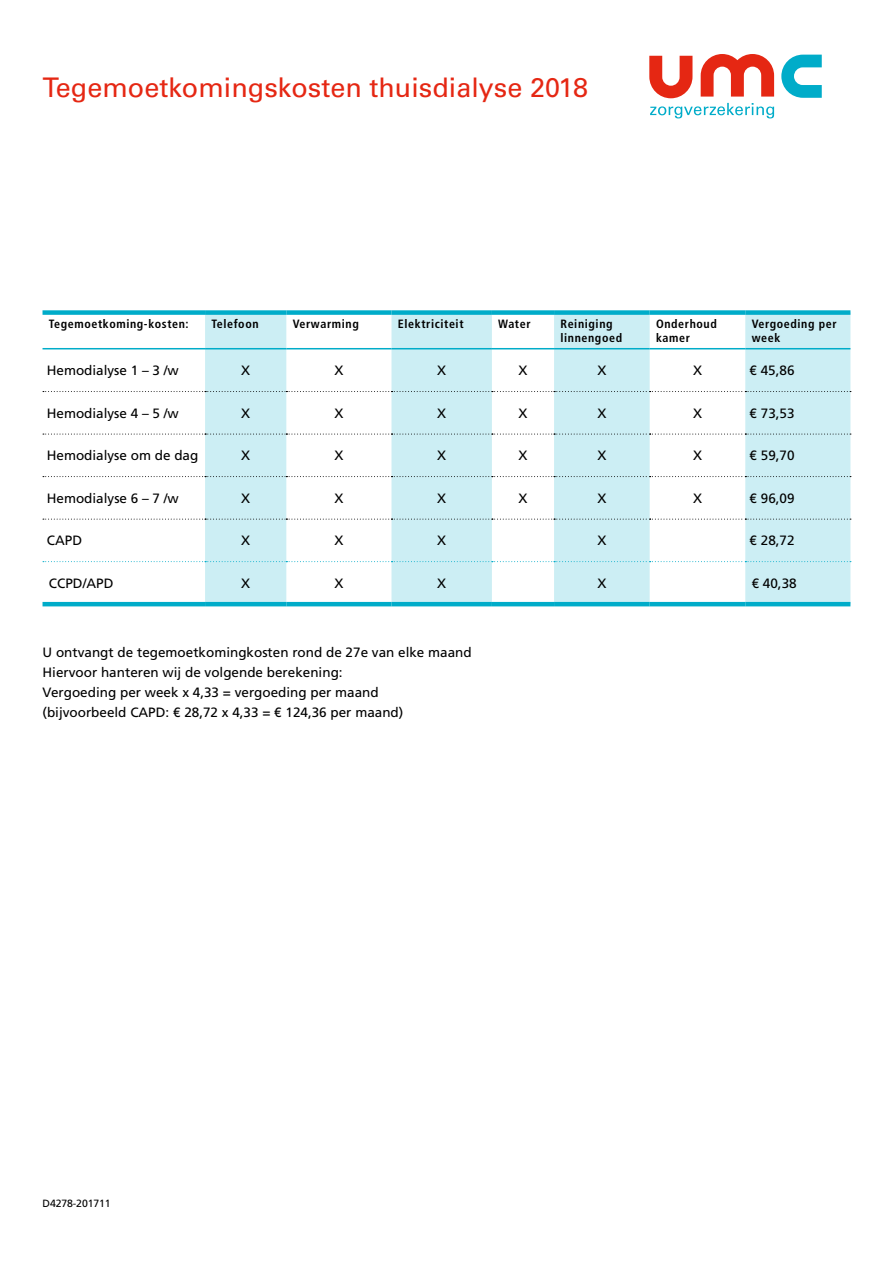
<style>
.page{position:relative;width:893px;height:1263px;background:#fff}
.page>*{position:absolute;margin:0;border:0;box-sizing:border-box;transform-origin:0 0}
.t1{font:27px "Univers";color:#e52713}
.t2{font:13.5px/20.2px "Frutiger";color:#000}
.t3{font:700 condensed 12px/14.4px "Frutiger";letter-spacing:.05em;color:#000}
.t4{font:10.5px "Frutiger";letter-spacing:-.01em;color:#000}
</style>
<div class="page">
<svg style="left:205px;top:315px;width:645px;height:287px;fill:#cceef4"></svg>
<div style="left:43px;top:310px;width:162px;height:5px;background:#00acc9"></div>
<div style="left:205px;top:310px;width:81px;height:5px;background:#00acc9"></div>
<div style="left:286px;top:310px;width:105px;height:5px;background:#00acc9"></div>
<div style="left:391px;top:310px;width:101px;height:5px;background:#00acc9"></div>
<div style="left:492px;top:310px;width:62px;height:5px;background:#00acc9"></div>
<div style="left:554px;top:310px;width:96px;height:5px;background:#00acc9"></div>
<div style="left:650px;top:310px;width:95px;height:5px;background:#00acc9"></div>
<div style="left:745px;top:310px;width:105px;height:5px;background:#00acc9"></div>
<hr style="left:43px;top:348px;width:162px;height:1px;background:#00acc9">
<hr style="left:205px;top:348px;width:81px;height:1px;background:#00acc9">
<hr style="left:286px;top:348px;width:105px;height:1px;background:#00acc9">
<hr style="left:391px;top:348px;width:101px;height:1px;background:#00acc9">
<hr style="left:492px;top:348px;width:62px;height:1px;background:#00acc9">
<hr style="left:554px;top:348px;width:96px;height:1px;background:#00acc9">
<hr style="left:650px;top:348px;width:95px;height:1px;background:#00acc9">
<hr style="left:745px;top:348px;width:105px;height:1px;background:#00acc9">
<svg style="left:43px;top:561px;width:808px;height:1px"></svg>
<hr style="left:43px;top:602px;width:162px;height:4px;background:#00acc9">
<hr style="left:205px;top:602px;width:81px;height:4px;background:#00acc9">
<hr style="left:286px;top:602px;width:105px;height:4px;background:#00acc9">
<hr style="left:391px;top:602px;width:101px;height:4px;background:#00acc9">
<hr style="left:492px;top:602px;width:62px;height:4px;background:#00acc9">
<hr style="left:554px;top:602px;width:96px;height:4px;background:#00acc9">
<hr style="left:650px;top:602px;width:95px;height:4px;background:#00acc9">
<hr style="left:745px;top:602px;width:105px;height:4px;background:#00acc9">
<svg style="left:43px;top:391px;width:808px;height:1px"></svg>
<svg style="left:43px;top:434px;width:808px;height:1px"></svg>
<svg style="left:43px;top:476px;width:808px;height:1px"></svg>
<svg style="left:43px;top:519px;width:808px;height:1px"></svg>
<svg style="left:781px;top:55px;width:41px;height:43px"></svg>
<svg style="left:649px;top:54px;width:125px;height:64px"></svg>
<h1 class="t1" style="left:43px;top:71px;width:547px">Tegemoetkomingskosten thuisdialyse 2018</h1>
<p class="t3" style="left:49px;top:317px;width:141px">Tegemoetkoming-kosten:</p>
<p class="t3" style="left:211px;top:317px;width:49px">Telefoon</p>
<p class="t3" style="left:293px;top:317px;width:68px">Verwarming</p>
<p class="t3" style="left:398px;top:317px;width:67px">Elektriciteit</p>
<p class="t3" style="left:498px;top:317px;width:34px">Water</p>
<p class="t3" style="left:560px;top:317px;width:63px">Reiniging linnengoed</p>
<p class="t3" style="left:656px;top:317px;width:62px">Onderhoud kamer</p>
<p class="t3" style="left:752px;top:317px;width:87px">Vergoeding per week</p>
<p class="t2" style="left:47px;top:361px;width:134px">Hemodialyse 1 – 3 /w</p>
<p class="t2" style="left:241px;top:361px;width:11px">X</p>
<p class="t2" style="left:334px;top:361px;width:11px">X</p>
<p class="t2" style="left:437px;top:361px;width:11px">X</p>
<p class="t2" style="left:518px;top:361px;width:11px">X</p>
<p class="t2" style="left:597px;top:361px;width:11px">X</p>
<p class="t2" style="left:693px;top:361px;width:11px">X</p>
<p class="t2" style="left:749px;top:361px;width:47px">€ 45,86</p>
<p class="t2" style="left:47px;top:403px;width:134px">Hemodialyse 4 – 5 /w</p>
<p class="t2" style="left:241px;top:403px;width:11px">X</p>
<p class="t2" style="left:334px;top:403px;width:11px">X</p>
<p class="t2" style="left:437px;top:403px;width:11px">X</p>
<p class="t2" style="left:518px;top:403px;width:11px">X</p>
<p class="t2" style="left:597px;top:403px;width:11px">X</p>
<p class="t2" style="left:693px;top:403px;width:11px">X</p>
<p class="t2" style="left:750px;top:403px;width:47px">€ 73,53</p>
<p class="t2" style="left:47px;top:446px;width:153px">Hemodialyse om de dag</p>
<p class="t2" style="left:241px;top:446px;width:11px">X</p>
<p class="t2" style="left:334px;top:446px;width:11px">X</p>
<p class="t2" style="left:437px;top:446px;width:11px">X</p>
<p class="t2" style="left:518px;top:446px;width:11px">X</p>
<p class="t2" style="left:597px;top:446px;width:11px">X</p>
<p class="t2" style="left:693px;top:446px;width:11px">X</p>
<p class="t2" style="left:750px;top:446px;width:47px">€ 59,70</p>
<p class="t2" style="left:47px;top:488px;width:134px">Hemodialyse 6 – 7 /w</p>
<p class="t2" style="left:241px;top:488px;width:11px">X</p>
<p class="t2" style="left:334px;top:488px;width:11px">X</p>
<p class="t2" style="left:437px;top:488px;width:11px">X</p>
<p class="t2" style="left:518px;top:488px;width:11px">X</p>
<p class="t2" style="left:597px;top:488px;width:11px">X</p>
<p class="t2" style="left:693px;top:488px;width:11px">X</p>
<p class="t2" style="left:750px;top:488px;width:47px">€ 96,09</p>
<p class="t2" style="left:47px;top:531px;width:37px">CAPD</p>
<p class="t2" style="left:241px;top:531px;width:11px">X</p>
<p class="t2" style="left:334px;top:531px;width:11px">X</p>
<p class="t2" style="left:437px;top:531px;width:11px">X</p>
<p class="t2" style="left:597px;top:531px;width:11px">X</p>
<p class="t2" style="left:750px;top:531px;width:47px">€ 28,72</p>
<p class="t2" style="left:49px;top:573px;width:66px">CCPD/APD</p>
<p class="t2" style="left:241px;top:573px;width:11px">X</p>
<p class="t2" style="left:334px;top:573px;width:11px">X</p>
<p class="t2" style="left:437px;top:573px;width:11px">X</p>
<p class="t2" style="left:597px;top:573px;width:11px">X</p>
<p class="t2" style="left:752px;top:573px;width:47px">€ 40,38</p>
<p class="t2" style="left:43px;top:642px;width:431px">U ontvangt de tegemoetkomingkosten rond de 27e van elke maand Hiervoor hanteren wij de volgende berekening:<br>Vergoeding per week x 4,33 = vergoeding per maand<br>(bijvoorbeeld CAPD: € 28,72 x 4,33 = € 124,36 per maand)</p>
<p class="t4" style="left:43px;top:1197px;width:70px">D4278-201711</p>
</div>
